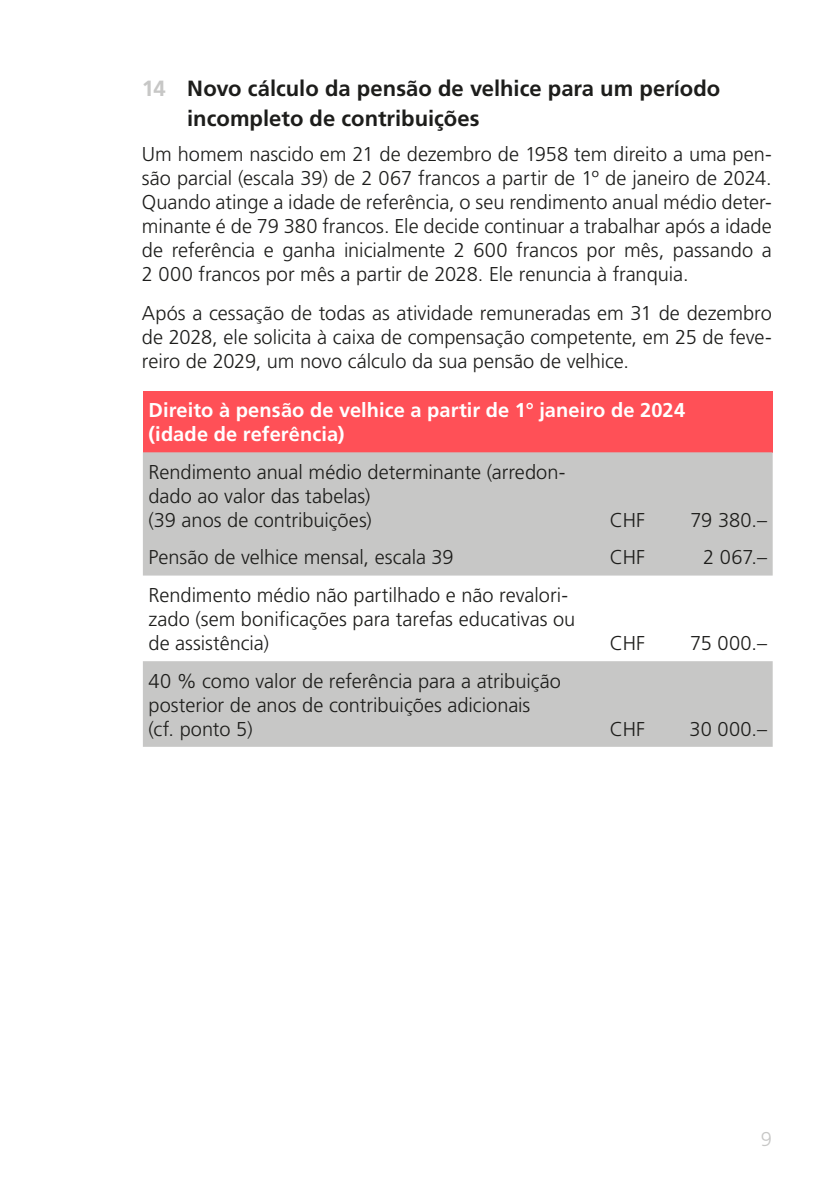
<style>
.page{position:relative;width:840px;height:1191px;background:#fff}
.page>*{position:absolute;margin:0;border:0;box-sizing:border-box;transform-origin:0 0}
.t1{font:700 22px/30px "Frutiger LT Std";color:#1d1d1b}
.Grundtext{font:300 20px/24px "Frutiger LT Std";color:#1d1d1b}
.Tabellen_Text_Weiss{font:700 20px/24px "Frutiger LT Std";letter-spacing:.005em;color:#fff}
.t2{font:300 20px "Frutiger LT Std";color:#c7c7c6}
.s1{color:#c7c7c6}
</style>
<div class="page">
<div style="left:143px;top:391px;width:629px;height:61px;background:#ff5057"></div>
<svg style="left:143px;top:452px;width:629px;height:295px;fill:#c7c7c6"></svg>
<p class="t1" style="left:187px;top:73px;width:534px;text-indent:-45px"><span class="s1">14</span> Novo cálculo da pensão de velhice para um período incompleto de contribuições</p>
<p class="Grundtext" style="left:142px;top:143px;width:631px;text-align:justify">Um homem nascido em 21 de dezembro de 1958 tem direito a uma pen&shy;são parcial (escala 39) de 2 067 francos a partir de 1º de janeiro de 2024.<br>Quando atinge a idade de referência, o seu rendimento anual médio deter&shy;minante é de 79 380 francos. Ele decide continuar a trabalhar após a idade de referência e ganha inicialmente 2 600 francos por mês, passando a 2 000 francos por mês a partir de 2028. Ele renuncia à franquia.</p>
<p class="Grundtext" style="left:142px;top:301px;width:631px;text-align:justify">Após a cessação de todas as atividade remuneradas em 31 de dezembro de 2028, ele solicita à caixa de compensação competente, em 25 de feve&shy;reiro de 2029, um novo cálculo da sua pensão de velhice.</p>
<p class="Tabellen_Text_Weiss" style="left:148px;top:398px;width:538px">Direito à pensão de velhice a partir de 1° janeiro de 2024 (idade de referência)</p>
<p class="Grundtext" style="left:148px;top:460px;width:418px">Rendimento anual médio determinante (arredon&shy;dado ao valor das tabelas)<br>(39 anos de contribuições)</p>
<p class="Grundtext" style="left:609px;top:508px;width:37px">CHF</p>
<p class="Grundtext" style="left:690px;top:508px;width:78px">79 380.–</p>
<p class="Grundtext" style="left:148px;top:545px;width:306px">Pensão de velhice mensal, escala 39</p>
<p class="Grundtext" style="left:609px;top:545px;width:37px">CHF</p>
<p class="Grundtext" style="left:702px;top:545px;width:65px">2 067.–</p>
<p class="Grundtext" style="left:148px;top:583px;width:428px">Rendimento médio não partilhado e não revalori&shy;zado (sem bonificações para tarefas educativas ou de assistência)</p>
<p class="Grundtext" style="left:609px;top:631px;width:37px">CHF</p>
<p class="Grundtext" style="left:689px;top:631px;width:78px">75 000.–</p>
<p class="Grundtext" style="left:148px;top:669px;width:414px">40 % como valor de referência para a atribuição posterior de anos de contribuições adicionais<br>(cf. ponto 5)</p>
<p class="Grundtext" style="left:609px;top:717px;width:37px">CHF</p>
<p class="Grundtext" style="left:689px;top:717px;width:79px">30 000.–</p>
<p class="t2" style="left:760px;top:1127px;width:13px">9</p>
</div>
